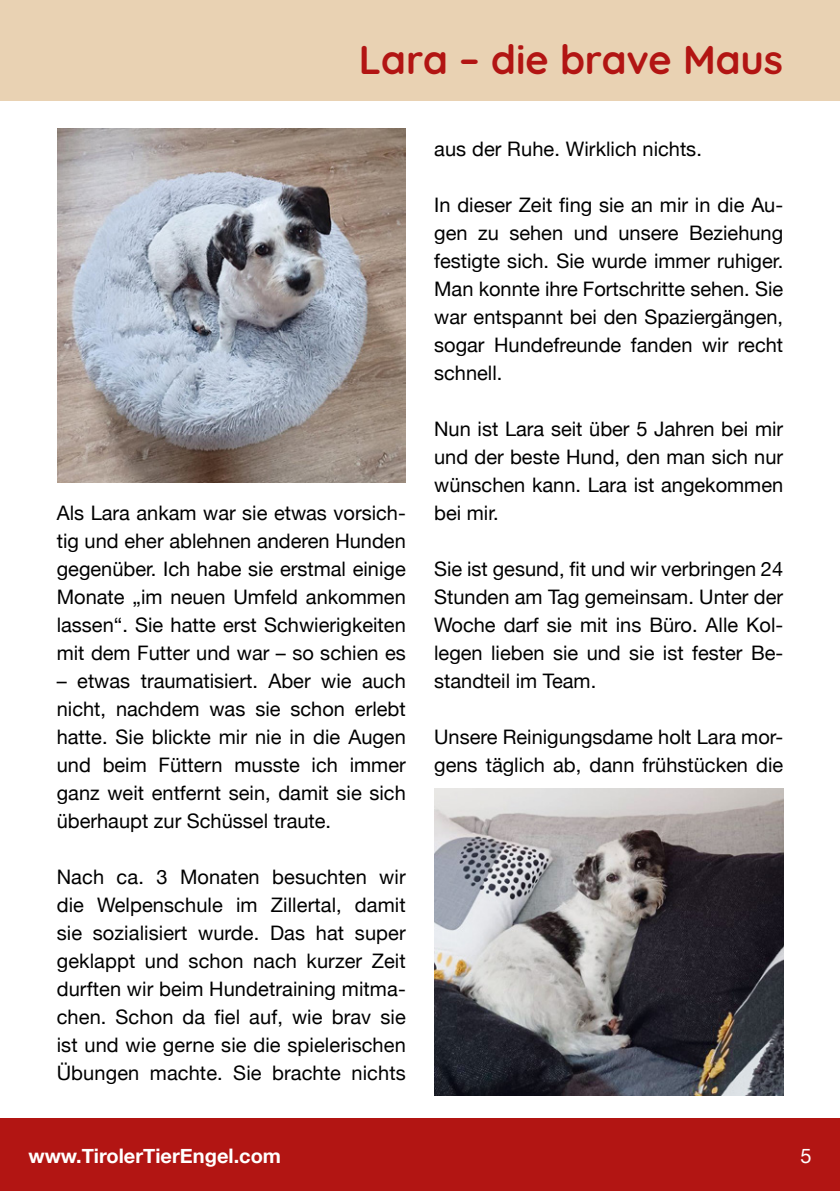
<style>
.page{position:relative;width:840px;height:1191px;background:#fff}
.page>*{position:absolute;margin:0;border:0;box-sizing:border-box;transform-origin:0 0}
.t1{font:700 40px "Quicksand";color:#b21513}
.t2{font:20px/28px "Helvetica Neue";color:#000;text-align:justify}
.t3{font:700 20px "Helvetica Neue";color:#fff}
.t4{font:20px "Helvetica Neue";color:#fff}
</style>
<div class="page">
<div style="left:0;top:0;width:839px;height:100px;background:#e9d2b3"></div>
<div style="left:0;top:1119px;width:839px;height:72px;background:#b21513"></div>
<img style="left:58px;top:128px;width:347px;height:354px">
<img style="left:434px;top:788px;width:348px;height:308px">
<h1 class="t1" style="left:358px;top:27px;width:425px">Lara – die brave Maus</h1>
<p class="t2" style="left:434px;top:136px;width:269px">aus der Ruhe. Wirklich nichts.</p>
<p class="t2" style="left:57px;top:500px;width:350px">Als Lara ankam war sie etwas vorsich&shy;tig und eher ablehnen anderen Hunden gegenüber. Ich habe sie erstmal einige Monate „im neuen Umfeld ankommen lassen“. Sie hatte erst Schwierigkeiten mit dem Futter und war – so schien es</p>
<p class="t2" style="left:57px;top:668px;width:350px">– etwas traumatisiert. Aber wie auch nicht, nachdem was sie schon erlebt hatte. Sie blickte mir nie in die Augen und beim Füttern musste ich immer ganz weit entfernt sein, damit sie sich überhaupt zur Schüssel traute.</p>
<p class="t2" style="left:57px;top:864px;width:350px">Nach ca. 3 Monaten besuchten wir die Welpenschule im Zillertal, damit sie sozialisiert wurde. Das hat super geklappt und schon nach kurzer Zeit durften wir beim Hundetraining mitma&shy;chen. Schon da fiel auf, wie brav sie ist und wie gerne sie die spielerischen Übungen machte. Sie brachte nichts</p>
<p class="t2" style="left:434px;top:192px;width:350px">In dieser Zeit fing sie an mir in die Au&shy;gen zu sehen und unsere Beziehung festigte sich. Sie wurde immer ruhiger.<br>Man konnte ihre Fortschritte sehen. Sie war entspannt bei den Spaziergängen, sogar Hundefreunde fanden wir recht schnell.</p>
<p class="t2" style="left:434px;top:416px;width:350px">Nun ist Lara seit über 5 Jahren bei mir und der beste Hund, den man sich nur wünschen kann. Lara ist angekommen bei mir.</p>
<p class="t2" style="left:434px;top:556px;width:350px">Sie ist gesund, fit und wir verbringen 24<br>Stunden am Tag gemeinsam. Unter der Woche darf sie mit ins Büro. Alle Kol&shy;legen lieben sie und sie ist fester Be&shy;standteil im Team.</p>
<p class="t2" style="left:434px;top:724px;width:350px">Unsere Reinigungsdame holt Lara mor&shy;gens täglich ab, dann frühstücken die</p>
<p class="t3" style="left:28px;top:1139px;width:254px">www.TirolerTierEngel.com</p>
<p class="t4" style="left:800px;top:1141px;width:13px">5</p>
</div>
